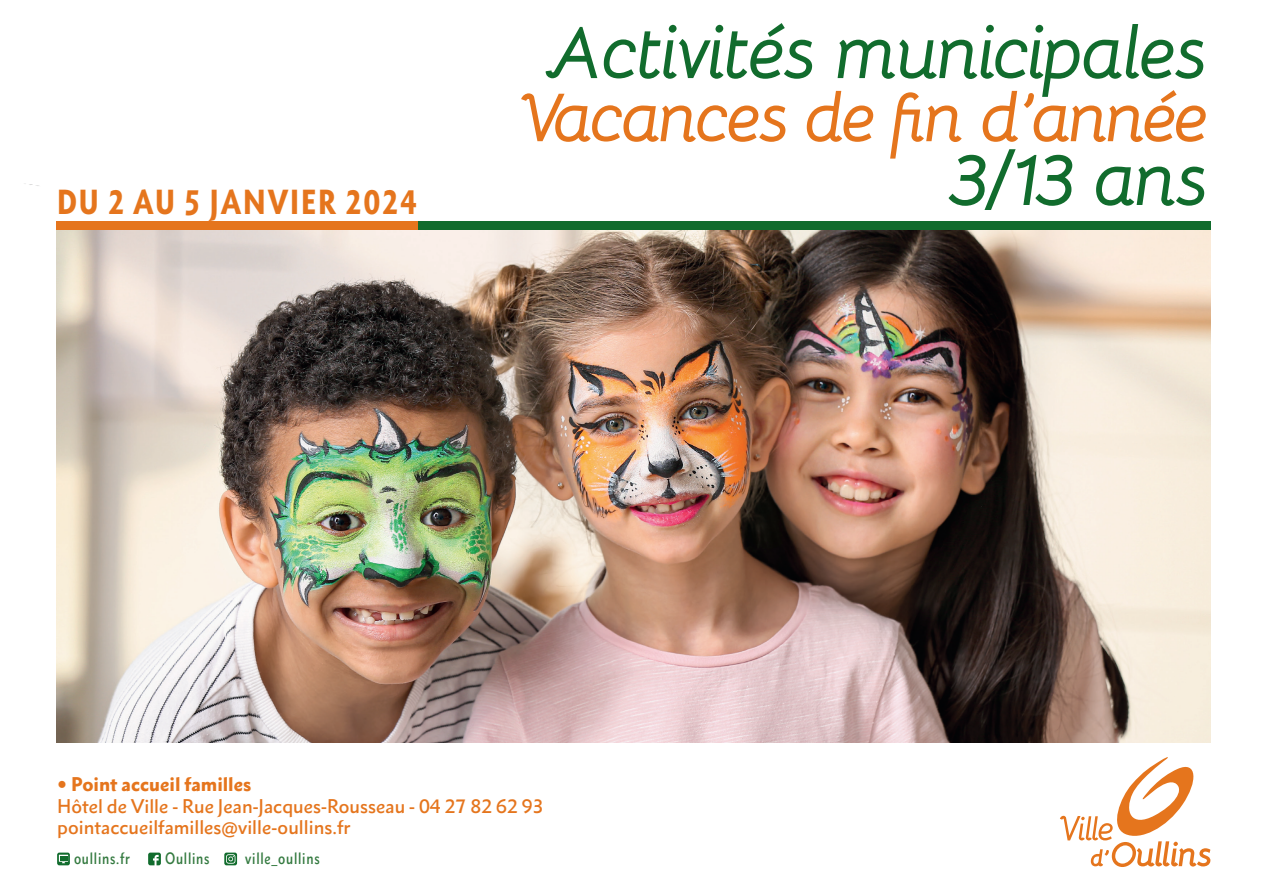
<style>
.page{position:relative;width:1263px;height:893px;background:#fff}
.page>*{position:absolute;margin:0;border:0;box-sizing:border-box;transform-origin:0 0}
.t1{font:italic 700 74.25px "Bellota";letter-spacing:-.05em;color:#116c2d}
.t2{font:italic 700 69px "Bellota";letter-spacing:-.085em;color:#e5751d}
.t3{font:900 condensed 31.5px "Metro Nova Pro";letter-spacing:.06em;color:#e5751d}
.t4{font:500 18px/21.6px "Metro Nova Pro";color:#e5751d}
.t5{font:900 18px "Metro Nova Pro";color:#e5751d}
.t6{font:500 condensed 15px "Metro Nova Pro";letter-spacing:.05em;color:#347a40}
</style>
<div class="page">
<div style="left:56px;top:222px;width:362px;height:8px;background:#e5751d"></div>
<div style="left:418px;top:222px;width:792px;height:8px;background:#116c2d"></div>
<svg style="left:1060px;top:757px;width:150px;height:110px"></svg>
<svg style="left:224px;top:853px;width:13px;height:12px"></svg>
<svg style="left:57px;top:853px;width:13px;height:12px"></svg>
<svg style="left:148px;top:853px;width:13px;height:12px"></svg>
<img style="left:57px;top:230px;width:1153px;height:512px">
<h3 class="t3" style="left:57px;top:182px;width:361px">DU 2 AU 5 JANVIER 2024</h3>
<h1 class="t1" style="left:546px;top:-7px;width:664px">Activités municipales</h1>
<h2 class="t2" style="left:517px;top:62px;width:695px">Vacances de fin d’année</h2>
<h1 class="t1" style="left:948px;top:120px;width:263px">3/13 ans</h1>
<p class="t5" style="left:71px;top:773px;width:182px">Point accueil familles</p>
<p class="t4" style="left:57px;top:795px;width:488px">Hôtel de Ville - Rue Jean-Jacques-Rousseau - 04 27 82 62 93 pointaccueilfamilles@ville-oullins.fr</p>
<p class="t6" style="left:74px;top:849px;width:57px">oullins.fr</p>
<p class="t6" style="left:165px;top:849px;width:46px">Oullins</p>
<p class="t6" style="left:245px;top:849px;width:76px">ville_oullins</p>
</div>
